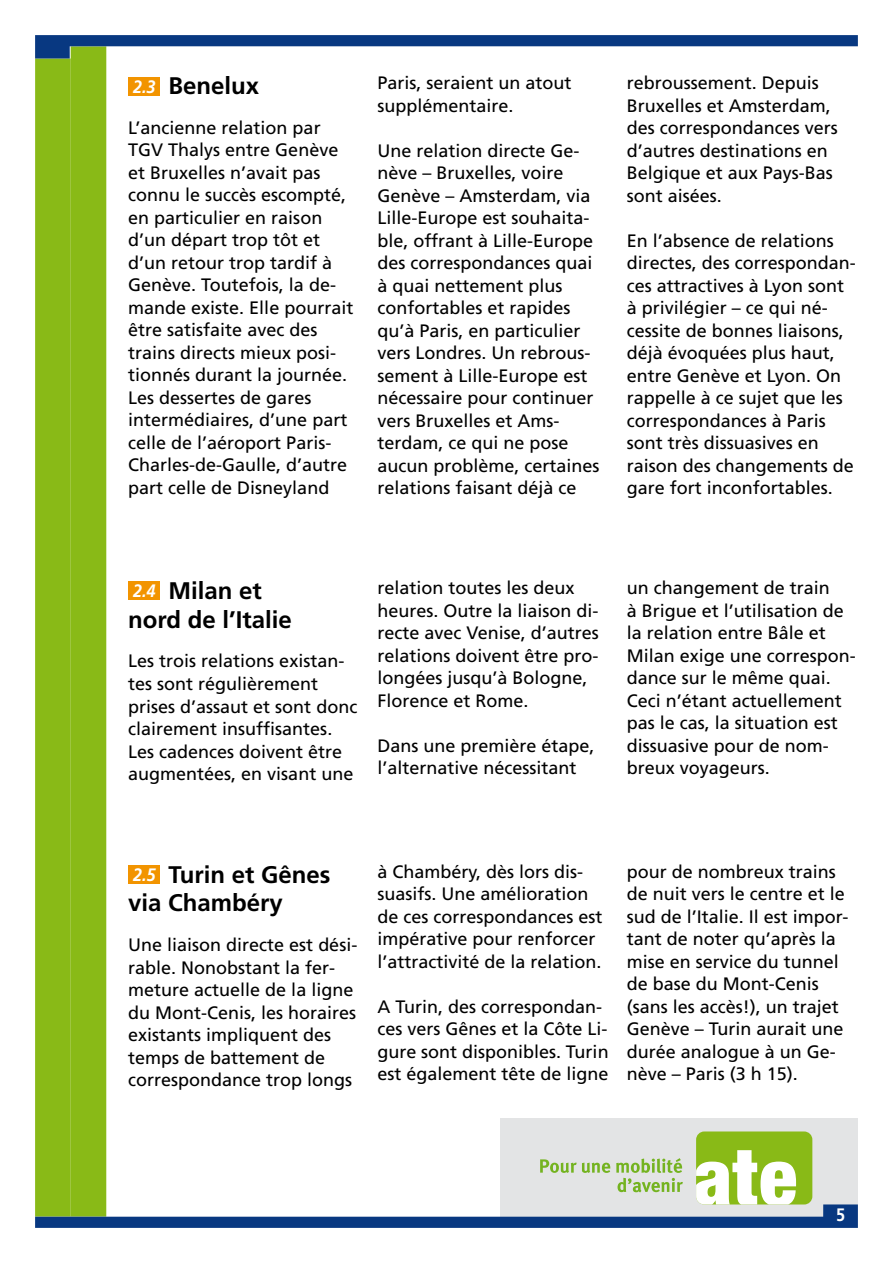
<style>
.page{position:relative;width:893px;height:1263px;background:#fff}
.page>*{position:absolute;margin:0;border:0;box-sizing:border-box;transform-origin:0 0}
.t1{font:700 24px/28.8px "Frutiger";color:#000;text-align:center}
.t2{font:18px/22.5px "Frutiger";color:#000}
.t3{font:italic 700 18px "Frutiger";color:#fff;scale:.9 1}
.t4{font:700 18px "Frutiger";color:#fff;scale:.9 1}
</style>
<div class="page">
<div style="left:35px;top:58px;width:36px;height:1158px;background:#89ba17"></div>
<div style="left:71px;top:46px;width:35px;height:1170px;background:#89ba17"></div>
<svg style="left:35px;top:35px;width:823px;height:24px"></svg>
<div style="left:501px;top:1118px;width:357px;height:110px;background:#e3e4e5"></div>
<div style="left:696px;top:1131px;width:116px;height:73px;background:#89ba17;border-radius:8px"></div>
<svg style="left:35px;top:1150px;width:823px;height:78px"></svg>
<div style="left:128px;top:582px;width:31px;height:18px;background:#f29400"></div>
<div style="left:128px;top:865px;width:31px;height:19px;background:#f29400"></div>
<div style="left:128px;top:77px;width:31px;height:18px;background:#f29400"></div>
<h1 class="t1" style="left:169px;top:71px;width:92px">Benelux</h1>
<p class="t2" style="left:128px;top:116px;width:227px">L’ancienne relation par<br>TGV Thalys entre Genève et Bruxelles n’avait pas connu le succès escompté, en particulier en raison d’un départ trop tôt et d’un retour trop tardif à<br>Genève. Toutefois, la de&shy;mande existe. Elle pourrait être satisfaite avec des trains directs mieux posi&shy;tionnés durant la journée.<br>Les dessertes de gares intermédiaires, d’une part celle de l’aéroport Paris-<br>Charles-de-Gaulle, d’autre part celle de Disneyland</p>
<p class="t3" style="left:133px;top:76px;width:27px">2.3</p>
<p class="t2" style="left:377px;top:72px;width:196px">Paris, seraient un atout supplémentaire.</p>
<p class="t2" style="left:377px;top:139px;width:224px">Une relation directe Ge&shy;nève – Bruxelles, voire<br>Genève – Amsterdam, via<br>Lille-Europe est souhaita&shy;ble, offrant à Lille-Europe des correspondances quai à quai nettement plus confortables et rapides qu’à Paris, en particulier vers Londres. Un rebrous&shy;sement à Lille-Europe est nécessaire pour continuer vers Bruxelles et Ams&shy;terdam, ce qui ne pose aucun problème, certaines relations faisant déjà ce</p>
<p class="t2" style="left:627px;top:72px;width:213px">rebroussement. Depuis<br>Bruxelles et Amsterdam, des correspondances vers d’autres destinations en<br>Belgique et aux Pays-Bas sont aisées.</p>
<p class="t2" style="left:627px;top:229px;width:231px">En l’absence de relations directes, des correspondan&shy;ces attractives à Lyon sont à privilégier – ce qui né&shy;cessite de bonnes liaisons, déjà évoquées plus haut, entre Genève et Lyon. On rappelle à ce sujet que les correspondances à Paris sont très dissuasives en raison des changements de gare fort inconfortables.</p>
<h1 class="t1" style="left:128px;top:576px;width:165px">Milan et<br>nord de l’Italie</h1>
<p class="t2" style="left:128px;top:650px;width:231px">Les trois relations existan&shy;tes sont régulièrement prises d’assaut et sont donc clairement insuffisantes.<br>Les cadences doivent être augmentées, en visant une</p>
<p class="t3" style="left:133px;top:580px;width:27px">2.4</p>
<p class="t2" style="left:377px;top:576px;width:223px">relation toutes les deux heures. Outre la liaison di&shy;recte avec Venise, d’autres relations doivent être pro&shy;longées jusqu’à Bologne,<br>Florence et Rome.</p>
<p class="t2" style="left:377px;top:734px;width:219px">Dans une première étape, l’alternative nécessitant</p>
<p class="t2" style="left:627px;top:576px;width:231px">un changement de train<br>à Brigue et l’utilisation de la relation entre Bâle et<br>Milan exige une correspon&shy;dance sur le même quai.<br>Ceci n’étant actuellement pas le cas, la situation est dissuasive pour de nom&shy;breux voyageurs.</p>
<h1 class="t1" style="left:128px;top:860px;width:204px;text-align:left;text-indent:40px">Turin et Gênes via Chambéry</h1>
<p class="t2" style="left:128px;top:934px;width:231px">Une liaison directe est dési&shy;rable. Nonobstant la fer&shy;meture actuelle de la ligne du Mont-Cenis, les horaires existants impliquent des temps de battement de correspondance trop longs</p>
<p class="t3" style="left:133px;top:864px;width:27px">2.5</p>
<p class="t2" style="left:377px;top:860px;width:227px">à Chambéry, dès lors dis&shy;suasifs. Une amélioration de ces correspondances est impérative pour renforcer l’attractivité de la relation.</p>
<p class="t2" style="left:377px;top:995px;width:233px">A Turin, des correspondan&shy;ces vers Gênes et la Côte Li&shy;gure sont disponibles. Turin est également tête de ligne</p>
<p class="t2" style="left:627px;top:860px;width:223px">pour de nombreux trains de nuit vers le centre et le sud de l’Italie. Il est impor&shy;tant de noter qu’après la mise en service du tunnel de base du Mont-Cenis (sans les accès!), un trajet<br>Genève – Turin aurait une durée analogue à un Ge&shy;nève – Paris (3 h 15).</p>
<p class="t4" style="left:836px;top:1204px;width:12px">5</p>
</div>
